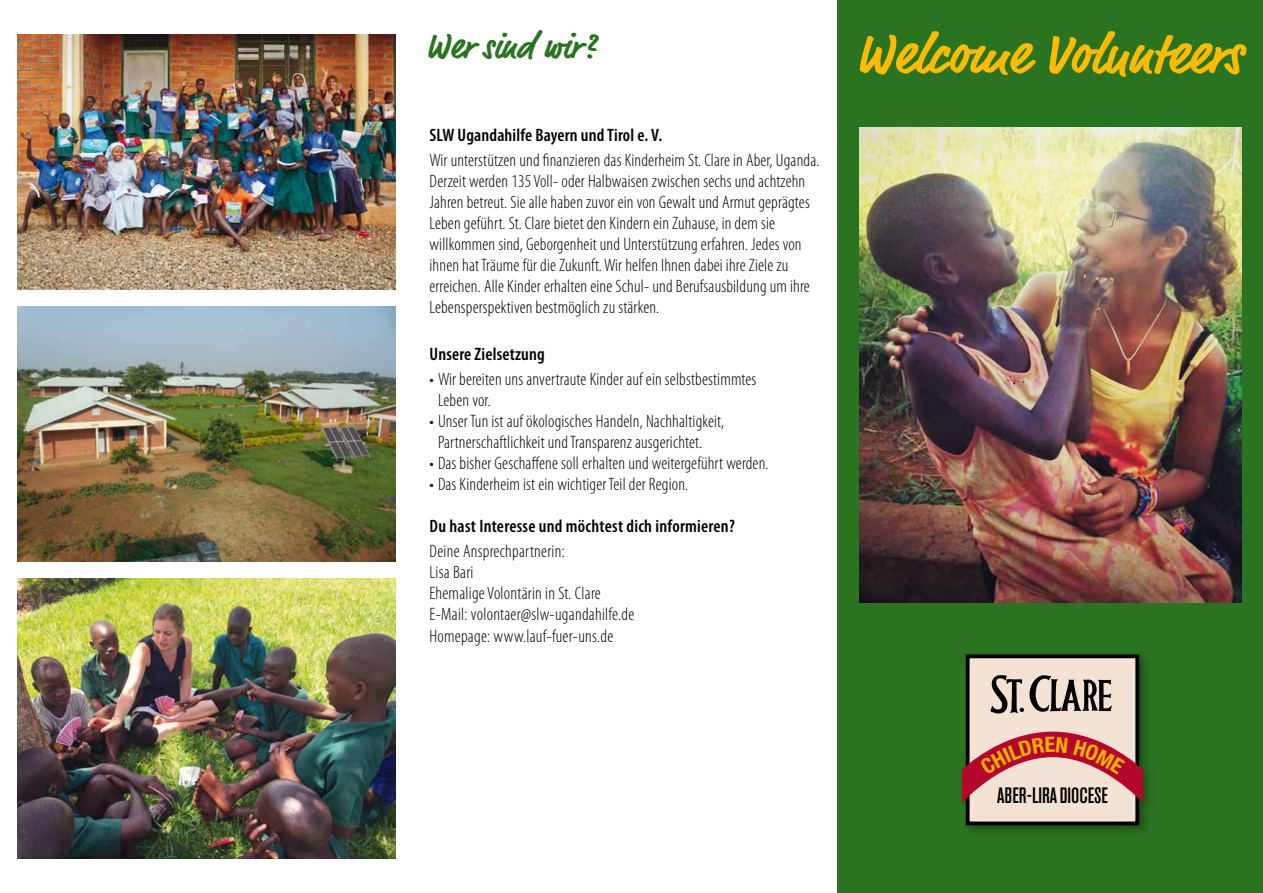
<style>
.page{position:relative;width:1263px;height:893px;background:#fff}
.page>*{position:absolute;margin:0;border:0;box-sizing:border-box;transform-origin:0 0}
.t1{font:700 57px "Market";color:#fabb00}
.t2{font:700 36px "Market";color:#2a7321}
.t3{font:500 condensed 22.05px "Akzidenz Grotesk BE";color:#000}
.t4{font:300 condensed 18px/21px "Myriad Pro";letter-spacing:.01em;color:#000}
.t5{font:600 condensed 18px "Myriad Pro";letter-spacing:.01em;color:#000}
</style>
<div class="page">
<div style="left:838px;top:0;width:425px;height:893px;background:#2a7321"></div>
<img style="left:859px;top:128px;width:383px;height:474px">
<img style="left:17px;top:34px;width:378px;height:255px">
<img style="left:17px;top:578px;width:378px;height:281px">
<img style="left:17px;top:306px;width:378px;height:255px">
<div style="left:958px;top:651px;width:197px;height:186px;background:#000;opacity:.3"></div>
<div style="left:968px;top:656px;width:169px;height:167px;background:#f4e3d4"></div>
<div style="left:966px;top:654px;width:173px;height:171px;border:4px solid #000"></div>
<svg style="left:990px;top:675px;width:122px;height:39px"></svg>
<svg style="left:962px;top:732px;width:181px;height:71px"></svg>
<h2 class="t2" style="left:425px;top:25px;width:172px">Wer sind wir?</h2>
<h1 class="t1" style="left:854px;top:20px;width:389px">Welcome Volunteers</h1>
<p class="t5" style="left:429px;top:125px;width:234px">SLW Ugandahilfe Bayern und Tirol e. V.</p>
<p class="t4" style="left:429px;top:150px;width:392px">Wir unterstützen und finanzieren das Kinderheim St. Clare in Aber, Uganda.<br>Derzeit werden 135 Voll- oder Halbwaisen zwischen sechs und achtzehn Jahren betreut. Sie alle haben zuvor ein von Gewalt und Armut geprägtes Leben geführt. St. Clare bietet den Kindern ein Zuhause, in dem sie willkommen sind, Geborgenheit und Unterstützung erfahren. Jedes von ihnen hat Träume für die Zukunft. Wir helfen Ihnen dabei ihre Ziele zu erreichen. Alle Kinder erhalten eine Schul- und Berufsausbildung um ihre Lebensperspektiven bestmöglich zu stärken.</p>
<p class="t5" style="left:429px;top:344px;width:117px">Unsere Zielsetzung</p>
<p class="t4" style="left:438px;top:368px;width:320px;text-indent:-8px">• Wir bereiten uns anvertraute Kinder auf ein selbstbestimmtes<br>Leben vor.</p>
<p class="t4" style="left:438px;top:410px;width:288px;text-indent:-8px">• Unser Tun ist auf ökologisches Handeln, Nachhaltigkeit,<br>Partnerschaftlichkeit und Transparenz ausgerichtet.</p>
<p class="t4" style="left:429px;top:452px;width:341px">• Das bisher Geschaffene soll erhalten und weitergeführt werden.</p>
<p class="t4" style="left:429px;top:473px;width:260px">• Das Kinderheim ist ein wichtiger Teil der Region.</p>
<p class="t5" style="left:429px;top:516px;width:307px">Du hast Interesse und möchtest dich informieren?</p>
<p class="t4" style="left:429px;top:541px;width:206px">Deine Ansprechpartnerin:<br>Lisa Bari<br>Ehemalige Volontärin in St. Clare<br>E-Mail: volontaer@slw-ugandahilfe.de<br>Homepage: www.lauf-fuer-uns.de</p>
<p class="t3" style="left:997px;top:783px;width:112px">ABER -LIRA DIOCESE</p>
</div>
